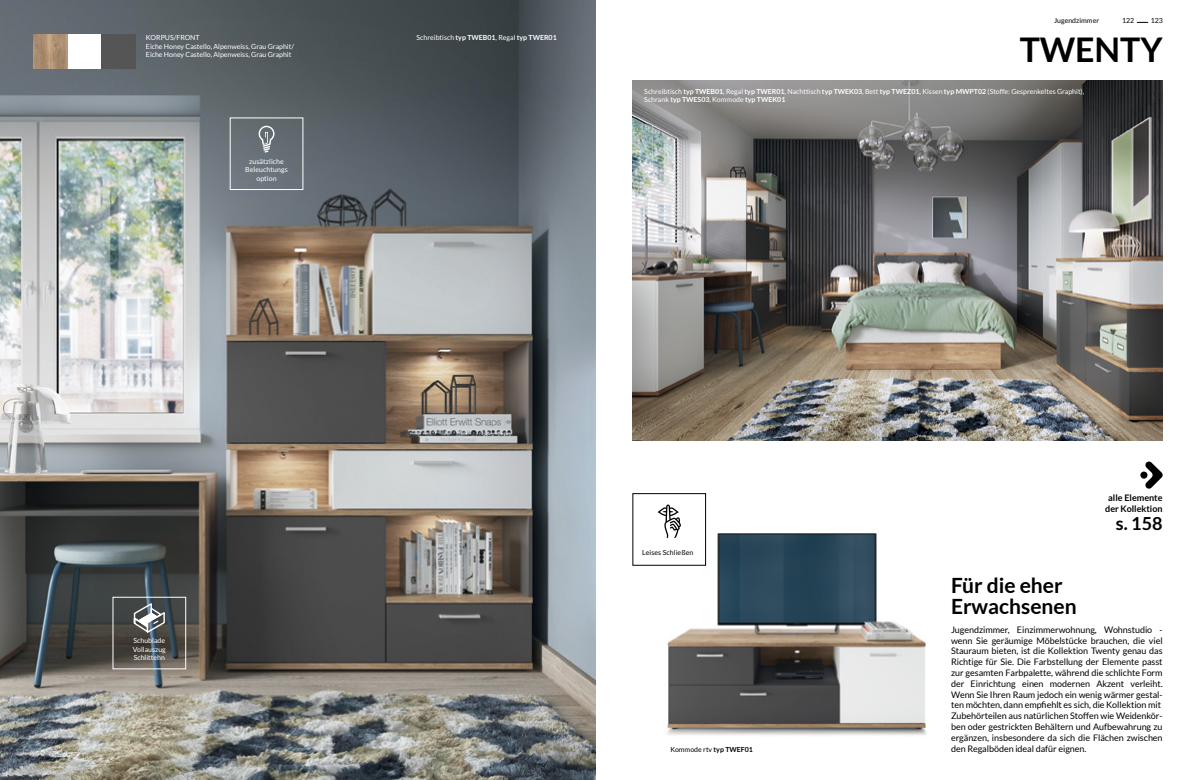
<style>
.page{position:relative;width:1191px;height:780px;background:#fff}
.page>*{position:absolute;margin:0;border:0;box-sizing:border-box;transform-origin:0 0}
.t1{font:700 34px "Lato";letter-spacing:-.005em;color:#000}
.t2{font:700 21px/21px "Lato";color:#000}
.t3{font:700 18px "Lato";color:#000}
.t4{font:9px/10.8px "Lato";letter-spacing:-.005em;color:#000}
.t5{font:700 9px/10.8px "Lato";color:#000;text-align:center}
.t6{font:7px/8.4px "Lato";color:#fff}
.t7{font:7px "Lato";color:#000}
.s1{font-weight:700}
</style>
<div class="page">
<img style="left:0;top:0;width:595px;height:780px">
<img style="left:632px;top:81px;width:530px;height:360px">
<img style="left:654px;top:518px;width:273px;height:217px">
<div style="left:632px;top:493px;width:74px;height:72px;border:1px solid #000"></div>
<svg style="left:657px;top:504px;width:24px;height:34px"></svg>
<svg style="left:133px;top:601px;width:33px;height:33px"></svg>
<div style="left:112px;top:596px;width:74px;height:73px;border:1px solid #fff"></div>
<div style="left:230px;top:117px;width:73px;height:73px;border:1px solid #fff"></div>
<svg style="left:259px;top:126px;width:15px;height:27px"></svg>
<svg style="left:1145px;top:461px;width:17px;height:27px"></svg>
<div style="left:1140px;top:471px;width:7px;height:7px;background:#000;border-radius:50%"></div>
<div style="left:67px;top:35px;width:35px;height:34px;background:#fff"></div>
<img style="left:33px;top:35px;width:34px;height:34px">
<img style="left:102px;top:35px;width:34px;height:34px">
<svg style="left:1136px;top:22px;width:12px;height:1px"></svg>
<p class="t6" style="left:146px;top:33px;width:150px">KORPUS/FRONT<br>Eiche Honey Castello, Alpenweiss, Grau Graphit/<br>Eiche Honey Castello, Alpenweiss, Grau Graphit</p>
<p class="t6" style="left:245px;top:157px;width:44px;text-align:center">zusätzliche<br>Beleuchtungs option</p>
<p class="t6" style="left:416px;top:33px;width:142px">Schreibtisch <span class="s1">typ TWEB01</span>, Regal <span class="s1">typ TWER01</span></p>
<p class="t7" style="left:1054px;top:16px;width:47px">Jugendzimmer</p>
<p class="t7" style="left:1122px;top:16px;width:14px">122</p>
<p class="t7" style="left:1150px;top:16px;width:14px">123</p>
<h1 class="t1" style="left:1019px;top:30px;width:144px">TWENTY</h1>
<p class="t6" style="left:644px;top:87px;width:441px">Schreibtisch <span class="s1">typ TWEB01</span>, Regal <span class="s1">typ TWER01</span>, Nachttisch <span class="s1">typ TWEK03</span>, Bett <span class="s1">typ TWEZ01</span>, Kissen <span class="s1">typ MWPT02</span> (Stoffe: Gesprenkeltes Graphit),<br>Schrank <span class="s1">typ TWES03</span>, Kommode <span class="s1">typ TWEK01</span></p>
<p class="t6" style="left:133px;top:636px;width:35px;text-align:justify">Schublade Vollauszug Schlittehn</p>
<p class="t7" style="left:642px;top:548px;width:53px">Leises Schließen</p>
<p class="t7" style="left:670px;top:745px;width:84px">Kommode rtv <span class="s1">typ TWEF01</span></p>
<h2 class="t2" style="left:951px;top:575px;width:127px">Für die eher<br>Erwachsenen</h2>
<p class="t5" style="left:1105px;top:492px;width:59px">alle Elemente der Kollektion</p>
<h3 class="t3" style="left:1115px;top:513px;width:48px">s. 158</h3>
<p class="t4" style="left:951px;top:624px;width:213px">Jugendzimmer, Einzimmerwohnung, Wohnstudio - wenn Sie geräumige Möbelstücke brauchen, die viel Stauraum bieten, ist die Kollektion Twenty genau das Richtige für Sie. Die Farbstellung der Elemente passt zur gesamten Farbpalette, während die schlichte Form der Einrichtung einen modernen Akzent verleiht.<br>Wenn Sie Ihren Raum jedoch ein wenig wärmer gestal&shy;ten möchten, dann empfiehlt es sich, die Kollektion mit Zubehörteilen aus natürlichen Stoffen wie Weidenkör&shy;ben oder gestrickten Behältern und Aufbewahrung zu ergänzen, insbesondere da sich die Flächen zwischen den Regalböden ideal dafür eignen.</p>
</div>
